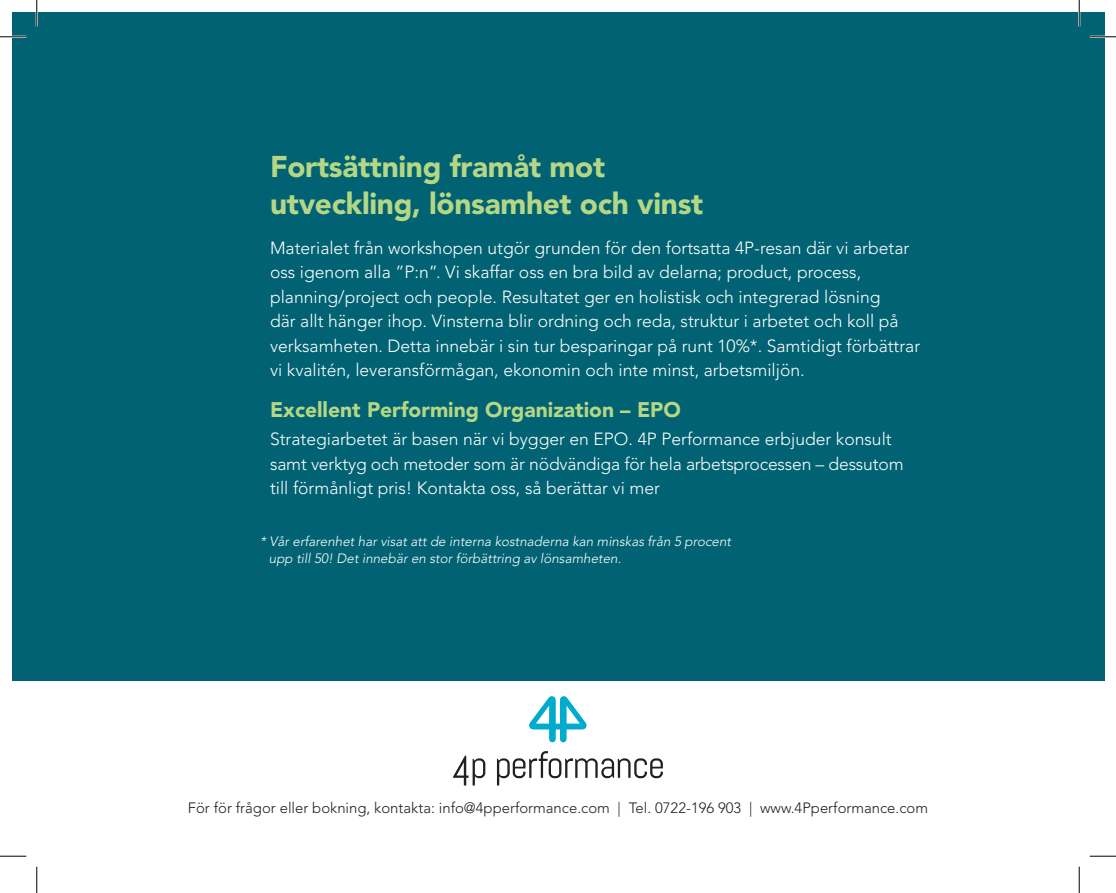
<style>
.page{position:relative;width:1116px;height:893px;background:#fff}
.page>*{position:absolute;margin:0;border:0;box-sizing:border-box;transform-origin:0 0}
.t1{font:900 29.75px/36.8px "Avenir";letter-spacing:-.01em;color:#b5d785}
.t2{font:900 21px "Avenir";color:#b5d785}
.t3{font:300 17.5px/24.5px "Avenir";color:#fff}
.t4{font:300 14.88px "Avenir";color:#231f20}
.t5{font:italic 300 13.47px/17.5px "Avenir";color:#fff}
</style>
<div class="page">
<div style="left:12px;top:12px;width:1091px;height:668px;background:#006272"></div>
<svg style="left:453px;top:755px;width:32px;height:30px"></svg>
<svg style="left:497px;top:751px;width:165px;height:34px"></svg>
<svg style="left:529px;top:696px;width:57px;height:45px"></svg>
<hr style="left:0;top:36px;width:26px;height:2px;background:#fff">
<hr style="left:1089px;top:36px;width:26px;height:2px;background:#fff">
<hr style="left:36px;top:0;width:2px;height:26px;background:#fff">
<hr style="left:1077px;top:0;width:3px;height:26px;background:#fff">
<svg style="left:0;top:36px;width:26px;height:1px"></svg>
<svg style="left:1089px;top:36px;width:26px;height:1px"></svg>
<svg style="left:0;top:855px;width:26px;height:1px"></svg>
<svg style="left:1089px;top:855px;width:26px;height:1px"></svg>
<svg style="left:36px;top:0;width:1px;height:26px"></svg>
<svg style="left:36px;top:866px;width:1px;height:26px"></svg>
<svg style="left:1078px;top:0;width:1px;height:26px"></svg>
<svg style="left:1078px;top:866px;width:1px;height:26px"></svg>
<h1 class="t1" style="left:270px;top:148px;width:434px">Fortsättning framåt mot utveckling, lönsamhet och vinst</h1>
<p class="t3" style="left:270px;top:235px;width:651px">Materialet från workshopen utgör grunden för den fortsatta 4P-resan där vi arbetar oss igenom alla ”P:n”. Vi skaffar oss en bra bild av delarna; product, process, planning/project och people. Resultatet ger en holistisk och integrerad lösning<br>där allt hänger ihop. Vinsterna blir ordning och reda, struktur i arbetet och koll på verksamheten. Detta innebär i sin tur besparingar på runt 10%*. Samtidigt förbättrar vi kvalitén, leveransförmågan, ekonomin och inte minst, arbetsmiljön.</p>
<p class="t2" style="left:270px;top:396px;width:412px">Excellent Performing Organization – EPO</p>
<p class="t3" style="left:270px;top:426px;width:635px">Strategiarbetet är basen när vi bygger en EPO. 4P Performance erbjuder konsult samt verktyg och metoder som är nödvändiga för hela arbetsprocessen – dessutom till förmånligt pris! Kontakta oss, så berättar vi mer</p>
<p class="t5" style="left:269px;top:532px;width:463px;text-indent:-9px">* Vår erfarenhet har visat att de interna kostnaderna kan minskas från 5 procent upp till 50! Det innebär en stor förbättring av lönsamheten.</p>
<p class="t4" style="left:188px;top:798px;width:741px">För för frågor eller bokning, kontakta: info@4pperformance.com | Tel. 0722-196 903 | www.4Pperformance.com</p>
</div>
